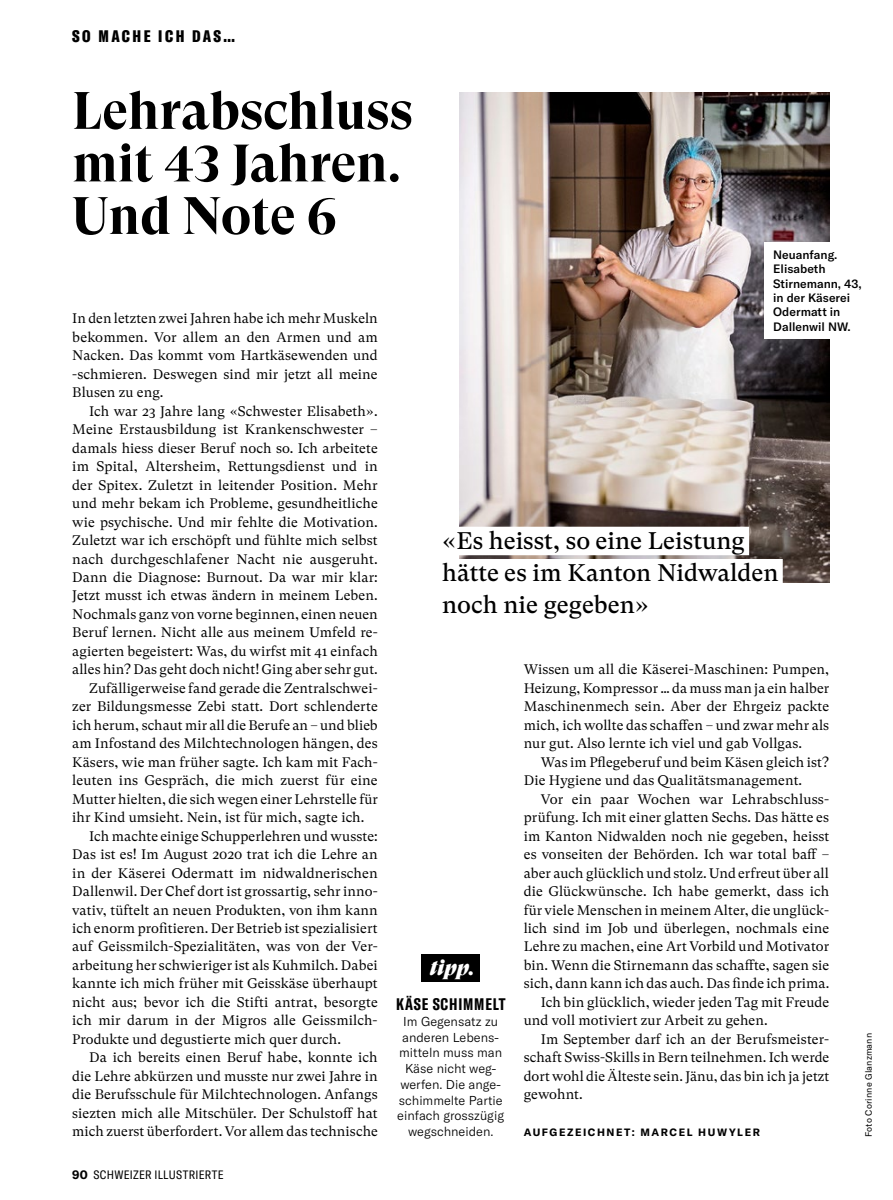
<style>
.page{position:relative;width:893px;height:1200px;background:#fff}
.page>*{position:absolute;margin:0;border:0;box-sizing:border-box;transform-origin:0 0}
._205_Tit_GTSuperDis{font:700 52.5px/52.5px "GT Super Display";color:#000}
._705_Quote_GTSupText{font:24px "GT Super Text";color:#000}
._100_Vorzeile_GTSupD{font:italic 21px "GT Super Display Super";color:#fff}
._105_Rubriktitel_GTA{font:900 extra-condensed 16.5px "GT America";letter-spacing:.15em;color:#000}
._900_Box_Tit_GTAmCom{font:700 extra-condensed 16.5px "GT America";letter-spacing:.05em;color:#000}
._500_LT_GTSupText_BS{font:13.8px/18.5px "GT Super Text";letter-spacing:.005em;color:#000;text-align:justify}
._901_Box_Txt_GTAm_FS{font:300 12.75px/15.8px "GT America";color:#000;text-align:center}
._800_Legi_GTAm_Med_x{font:500 12px/14.2px "GT America";color:#000}
.t1{font:condensed 12px "GT America";letter-spacing:.025em;color:#000}
._901_Box_Txt_GTAm_FS-2{font:700 10.5px "GT America";letter-spacing:.15em;color:#000}
._400_Fotobyline_GTAm{font:9px "GT America";letter-spacing:.015em;color:#000}
.s1{font-weight:700;font-stretch:normal}
</style>
<div class="page">
<img style="left:459px;top:92px;width:370px;height:490px">
<div style="left:421px;top:953px;width:59px;height:28px;background:#000"></div>
<div style="left:438px;top:526px;width:311px;height:29px;background:#fff"></div>
<div style="left:438px;top:559px;width:345px;height:28px;background:#fff"></div>
<div style="left:765px;top:242px;width:107px;height:97px;background:#fff"></div>
<p class="_105_Rubriktitel_GTA" style="left:72px;top:26px;width:164px">SO MACHE ICH DAS…</p>
<p class="_205_Tit_GTSuperDis" style="left:72px;top:85px;width:342px">Lehrabschluss mit 43 Jahren.<br>Und Note 6</p>
<p class="_500_LT_GTSupText_BS" style="left:72px;top:309px;width:307px">In den letzten zwei Jahren habe ich mehr Muskeln bekommen. Vor allem an den Armen und am Nacken. Das kommt vom Hartkäsewenden und -schmieren. Deswegen sind mir jetzt all meine Blusen zu eng.</p>
<p class="_500_LT_GTSupText_BS" style="left:72px;top:402px;width:307px;text-indent:17px">Ich war 23 Jahre lang «Schwester Elisabeth».<br>Meine Erstausbildung ist Krankenschwester – damals hiess dieser Beruf noch so. Ich arbeitete im Spital, Altersheim, Rettungsdienst und in der Spitex. Zuletzt in leitender Position. Mehr und mehr bekam ich Probleme, gesundheitliche wie psychische. Und mir fehlte die Motivation.<br>Zuletzt war ich erschöpft und fühlte mich selbst nach durchgeschlafener Nacht nie ausgeruht.<br>Dann die Diagnose: Burnout. Da war mir klar:<br>Jetzt musst ich etwas ändern in meinem Leben.<br>Nochmals ganz von vorne beginnen, einen neuen Beruf lernen. Nicht alle aus meinem Umfeld re&shy;agierten begeistert: Was, du wirfst mit 41 einfach alles hin? Das geht doch nicht! Ging aber sehr gut.</p>
<p class="_500_LT_GTSupText_BS" style="left:72px;top:678px;width:307px;text-indent:17px">Zufälligerweise fand gerade die Zentralschwei&shy;zer Bildungsmesse Zebi statt. Dort schlenderte ich herum, schaut mir all die Berufe an – und blieb am Infostand des Milchtechnologen hängen, des Käsers, wie man früher sagte. Ich kam mit Fach&shy;leuten ins Gespräch, die mich zuerst für eine Mutter hielten, die sich wegen einer Lehrstelle für ihr Kind umsieht. Nein, ist für mich, sagte ich.</p>
<p class="_500_LT_GTSupText_BS" style="left:72px;top:826px;width:307px;text-indent:17px">Ich machte einige Schupperlehren und wusste:<br>Das ist es! Im August 2020 trat ich die Lehre an in der Käserei Odermatt im nidwaldnerischen Dallenwil. Der Chef dort ist grossartig, sehr inno&shy;vativ, tüftelt an neuen Produkten, von ihm kann ich enorm profitieren. Der Betrieb ist spezialisiert auf Geissmilch-Spezialitäten, was von der Ver&shy;arbeitung her schwieriger ist als Kuhmilch. Dabei kannte ich mich früher mit Geisskäse überhaupt nicht aus; bevor ich die Stifti antrat, besorgte ich mir darum in der Migros alle Geissmilch-Produkte und degustierte mich quer durch.</p>
<p class="_500_LT_GTSupText_BS" style="left:72px;top:1048px;width:307px;text-indent:17px">Da ich bereits einen Beruf habe, konnte ich die Lehre abkürzen und musste nur zwei Jahre in die Berufsschule für Milchtechnologen. Anfangs siezten mich alle Mitschüler. Der Schulstoff hat mich zuerst überfordert. Vor allem das technische</p>
<p class="t1" style="left:72px;top:1167px;width:153px"><span class="s1">90</span> SCHWEIZER ILLUSTRIERTE</p>
<p class="_800_Legi_GTAm_Med_x" style="left:773px;top:248px;width:90px">Neuanfang.<br>Elisabeth<br>Stirnemann, 43, in der Käserei<br>Odermatt in<br>Dallenwil NW.</p>
<p class="_705_Quote_GTSupText" style="left:442px;top:526px;width:304px">«Es heisst, so eine Leistung</p>
<p class="_705_Quote_GTSupText" style="left:442px;top:559px;width:338px">hätte es im Kanton Nidwalden</p>
<p class="_705_Quote_GTSupText" style="left:442px;top:591px;width:208px">noch nie gegeben»</p>
<p class="_100_Vorzeile_GTSupD" style="left:430px;top:955px;width:47px">tipp.</p>
<p class="_900_Box_Tit_GTAmCom" style="left:396px;top:994px;width:111px">KÄSE SCHIMMELT</p>
<p class="_901_Box_Txt_GTAm_FS" style="left:397px;top:1013px;width:108px">Im Gegensatz zu anderen Lebens&shy;mitteln muss man<br>Käse nicht weg&shy;werfen. Die ange&shy;schimmelte Partie einfach grosszügig wegschneiden.</p>
<p class="_500_LT_GTSupText_BS" style="left:524px;top:660px;width:307px">Wissen um all die Käserei-Maschinen: Pumpen, Heizung, Kompressor … da muss man ja ein halber Maschinenmech sein. Aber der Ehrgeiz packte mich, ich wollte das schaffen – und zwar mehr als nur gut. Also lernte ich viel und gab Vollgas.</p>
<p class="_500_LT_GTSupText_BS" style="left:524px;top:752px;width:307px;text-indent:17px">Was im Pflegeberuf und beim Käsen gleich ist?<br>Die Hygiene und das Qualitätsmanagement.</p>
<p class="_500_LT_GTSupText_BS" style="left:524px;top:789px;width:307px;text-indent:17px">Vor ein paar Wochen war Lehrabschluss&shy;prüfung. Ich mit einer glatten Sechs. Das hätte es im Kanton Nidwalden noch nie gegeben, heisst es vonseiten der Behörden. Ich war total baff – aber auch glücklich und stolz. Und erfreut über all die Glückwünsche. Ich habe gemerkt, dass ich für viele Menschen in meinem Alter, die unglück&shy;lich sind im Job und überlegen, nochmals eine Lehre zu machen, eine Art Vorbild und Motivator bin. Wenn die Stirnemann das schaffte, sagen sie sich, dann kann ich das auch. Das finde ich prima.</p>
<p class="_500_LT_GTSupText_BS" style="left:524px;top:992px;width:307px;text-indent:17px">Ich bin glücklich, wieder jeden Tag mit Freude und voll motiviert zur Arbeit zu gehen.</p>
<p class="_500_LT_GTSupText_BS" style="left:524px;top:1029px;width:307px;text-indent:17px">Im September darf ich an der Berufsmeister&shy;schaft Swiss-Skills in Bern teilnehmen. Ich werde dort wohl die Älteste sein. Jänu, das bin ich ja jetzt gewohnt.</p>
<p class="_901_Box_Txt_GTAm_FS-2" style="left:524px;top:1125px;width:238px">AUFGEZEICHNET: MARCEL HUWYLER</p>
<p class="_400_Fotobyline_GTAm" style="left:863px;top:1136px;width:106px;rotate:-90deg">Foto Corinne Glanzmann</p>
</div>
